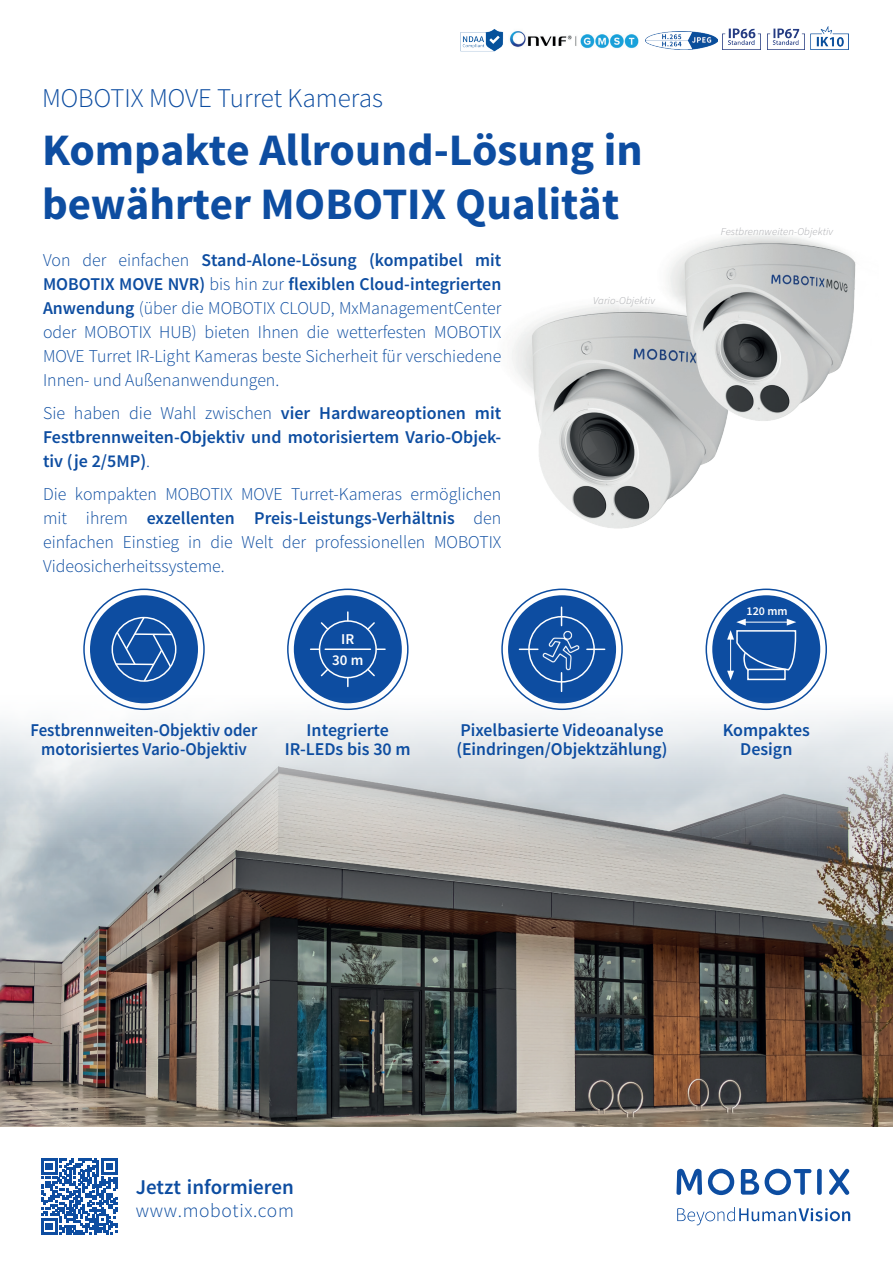
<style>
.page{position:relative;width:893px;height:1263px;background:#fff}
.page>*{position:absolute;margin:0;border:0;box-sizing:border-box;transform-origin:0 0}
.t1{font:700 45px/54px "Source Sans Pro";color:#0d4da1}
.t2{font:300 27px "Source Sans Pro";color:#0d4da1}
.t3{font:600 21px "Source Sans Pro";color:#0d4da1}
.t4{font:300 19.5px "Source Sans Pro";letter-spacing:.035em;color:#0d4da1}
.t5{font:300 18px/24px "Source Sans Pro";color:#0d4da1;text-align:justify}
.t6{font:600 18px/19.2px "Source Sans Pro";color:#0d4da1;text-align:center}
.t7{font:600 18px/19.2px "Source Sans Pro";color:#0d4da1;text-align:center;scale:.94 1}
.t8{font:600 15px/21.3px "Source Sans Pro";color:#fff;text-align:center}
.t9{font:600 12px "Source Sans Pro";color:#fff}
.t10{font:italic 300 10.5px "Source Sans Pro";letter-spacing:.01em;color:#a8a9ad;scale:1.04 1}
.s1{font-weight:600}
.s2{font-weight:300}
</style>
<div class="page">
<img style="left:0;top:657px;width:893px;height:470px">
<svg style="left:676px;top:1169px;width:26px;height:26px"></svg>
<svg style="left:741px;top:1169px;width:18px;height:25px"></svg>
<div style="left:817px;top:1169px;width:5px;height:26px;background:#0d4da1;border-radius:2px"></div>
<svg style="left:829px;top:1169px;width:20px;height:26px"></svg>
<svg style="left:708px;top:1169px;width:26px;height:26px"></svg>
<svg style="left:765px;top:1169px;width:46px;height:26px"></svg>
<svg style="left:677px;top:1207px;width:173px;height:18px"></svg>
<svg style="left:41px;top:1158px;width:77px;height:76px"></svg>
<img style="left:460px;top:29px;width:44px;height:23px">
<img style="left:509px;top:31px;width:130px;height:18px">
<img style="left:645px;top:31px;width:73px;height:18px">
<img style="left:723px;top:28px;width:37px;height:17px">
<img style="left:767px;top:28px;width:38px;height:21px">
<img style="left:811px;top:27px;width:37px;height:20px">
<img style="left:512px;top:304px;width:204px;height:225px">
<img style="left:619px;top:235px;width:237px;height:220px">
<div style="left:83px;top:588px;width:122px;height:122px;border:2px solid #0d4da1;border-radius:50%"></div>
<div style="left:90px;top:595px;width:108px;height:108px;background:#0d4da1;border-radius:50%"></div>
<div style="left:705px;top:588px;width:122px;height:122px;border:2px solid #0d4da1;border-radius:50%"></div>
<div style="left:712px;top:595px;width:108px;height:108px;background:#0d4da1;border-radius:50%"></div>
<div style="left:501px;top:588px;width:122px;height:122px;border:2px solid #0d4da1;border-radius:50%"></div>
<div style="left:508px;top:595px;width:108px;height:108px;background:#0d4da1;border-radius:50%"></div>
<svg style="left:519px;top:648px;width:13px;height:2px"></svg>
<div style="left:528px;top:616px;width:67px;height:67px;border:2px solid #fff;border-radius:50%"></div>
<svg style="left:561px;top:678px;width:1px;height:13px"></svg>
<svg style="left:591px;top:648px;width:14px;height:2px"></svg>
<img style="left:532px;top:619px;width:59px;height:59px">
<div style="left:287px;top:588px;width:122px;height:122px;border:2px solid #0d4da1;border-radius:50%"></div>
<div style="left:294px;top:595px;width:108px;height:108px;background:#0d4da1;border-radius:50%"></div>
<div style="left:112px;top:617px;width:64px;height:65px;border:2px solid #fff;border-radius:50%"></div>
<svg style="left:115px;top:616px;width:58px;height:66px"></svg>
<div style="left:319px;top:620px;width:58px;height:58px;border:2px solid #fff;border-radius:50%"></div>
<svg style="left:347px;top:612px;width:2px;height:9px"></svg>
<svg style="left:347px;top:678px;width:2px;height:8px"></svg>
<svg style="left:311px;top:648px;width:8px;height:2px"></svg>
<svg style="left:376px;top:648px;width:9px;height:2px"></svg>
<svg style="left:320px;top:667px;width:10px;height:10px"></svg>
<svg style="left:366px;top:622px;width:9px;height:9px"></svg>
<svg style="left:366px;top:667px;width:9px;height:10px"></svg>
<svg style="left:320px;top:622px;width:10px;height:9px"></svg>
<hr style="left:325px;top:648px;width:45px;height:2px;background:#fff">
<svg style="left:727px;top:619px;width:70px;height:61px"></svg>
<h2 class="t2" style="left:42px;top:81px;width:343px">MOBOTIX MOVE Turret Kameras</h2>
<h1 class="t1" style="left:42px;top:125px;width:602px">Kompakte Allround-Lösung in bewährter MOBOTIX Qualität</h1>
<p class="t5" style="left:43px;top:248px;width:460px">Von der einfachen <span class="s1">Stand-Alone-Lösung (kompatibel mit MOBOTIX MOVE NVR)</span> bis hin zur <span class="s1">flexiblen Cloud-integrierten Anwendung</span> (über die MOBOTIX CLOUD, MxManagementCenter oder MOBOTIX HUB) bieten Ihnen die wetterfesten MOBOTIX MOVE Turret IR-Light Kameras beste Sicherheit für verschiedene Innen- und Außenanwendungen.</p>
<p class="t6" style="left:43px;top:402px;width:460px;line-height:24px;text-align:justify"><span class="s2">Sie haben die Wahl zwischen</span> vier Hardwareoptionen mit Festbrennweiten-Objektiv und motorisiertem Vario-Objek&shy;tiv (je 2/5MP)<span class="s2">.</span></p>
<p class="t5" style="left:43px;top:482px;width:460px">Die kompakten MOBOTIX MOVE Turret-Kameras ermöglichen mit ihrem <span class="s1">exzellenten Preis-Leistungs-Verhältnis</span> den einfachen Einstieg in die Welt der professionellen MOBOTIX Videosicherheitssysteme.</p>
<p class="t8" style="left:332px;top:629px;width:33px">IR<br>30 m</p>
<p class="t10" style="left:593px;top:294px;width:61px">Vario-Objektiv</p>
<p class="t10" style="left:721px;top:225px;width:110px">Festbrennweiten-Objektiv</p>
<p class="t9" style="left:747px;top:603px;width:43px">120 mm</p>
<p class="t7" style="left:30px;top:721px;width:243px">Festbrennweiten-Objektiv oder motorisiertes Vario-Objektiv</p>
<p class="t6" style="left:723px;top:721px;width:89px">Kompaktes<br>Design</p>
<p class="t6" style="left:285px;top:721px;width:127px">Integrierte<br>IR-LEDs bis 30 m</p>
<p class="t6" style="left:456px;top:721px;width:213px;text-align:left">Pixelbasierte Videoanalyse (Eindringen/Objektzählung)</p>
<p class="t3" style="left:136px;top:1174px;width:159px">Jetzt informieren</p>
<p class="t4" style="left:136px;top:1199px;width:159px">www.mobotix.com</p>
</div>
